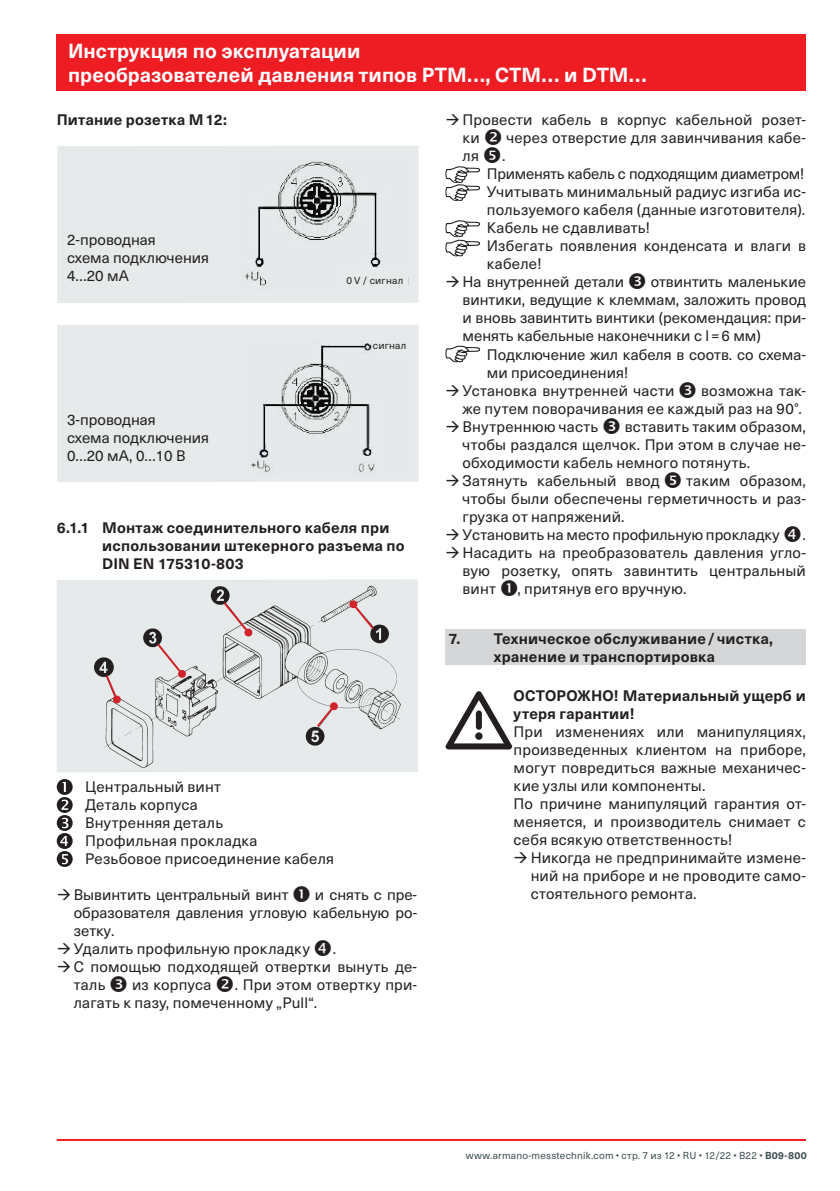
<style>
.page{position:relative;width:840px;height:1191px;background:#fff}
.page>*{position:absolute;margin:0;border:0;box-sizing:border-box;transform-origin:0 0}
.t1{font:700 20px/24px "Neue Haas Unica W1 G";letter-spacing:.005em;color:#fff}
.t2{font:15px/18px "Neue Haas Unica W1 G";letter-spacing:.01em;color:#231f20}
.t3{font:700 15px/18px "Neue Haas Unica W1 G";letter-spacing:.015em;color:#231f20}
.t4{font:15px "Neue Haas Unica W1 G";letter-spacing:-.01em;color:#231f20}
.t5{font:10px "Neue Haas Unica W1 G";letter-spacing:.02em;color:#3d4f51}
.t6{font:10px "Neue Haas Unica W1 G";letter-spacing:.02em;color:#231f20}
.s1{font-weight:700}
</style>
<div class="page">
<hr style="left:57px;top:1139px;width:748px;height:2px;background:#ee1d23">
<div style="left:57px;top:34px;width:748px;height:57px;background:#ee1d23"></div>
<div style="left:57px;top:325px;width:361px;height:157px;background:#e6eaeb"></div>
<img style="left:250px;top:340px;width:125px;height:136px">
<div style="left:57px;top:146px;width:361px;height:157px;background:#e6eaeb"></div>
<img style="left:244px;top:159px;width:165px;height:130px">
<svg style="left:445px;top:220px;width:35px;height:36px"></svg>
<svg style="left:445px;top:345px;width:35px;height:17px"></svg>
<div style="left:445px;top:630px;width:360px;height:35px;background:#d5d6d8"></div>
<svg style="left:445px;top:691px;width:67px;height:58px"></svg>
<div style="left:475px;top:732px;width:7px;height:8px;background:#231f20;border-radius:50%"></div>
<div style="left:57px;top:579px;width:361px;height:193px;background:#e6eaeb"></div>
<img style="left:81px;top:579px;width:324px;height:189px">
<svg style="left:104px;top:673px;width:17px;height:31px"></svg>
<svg style="left:155px;top:641px;width:31px;height:37px"></svg>
<svg style="left:221px;top:600px;width:32px;height:37px"></svg>
<svg style="left:349px;top:600px;width:27px;height:31px"></svg>
<svg style="left:315px;top:702px;width:23px;height:27px"></svg>
<svg style="left:57px;top:779px;width:16px;height:88px"></svg>
<div style="left:372px;top:333px;width:37px;height:24px;background:#e6eaeb"></div>
<div style="left:341px;top:268px;width:67px;height:24px;background:#e6eaeb"></div>
<svg style="left:445px;top:166px;width:36px;height:35px"></svg>
<h1 class="t1" style="left:68px;top:38px;width:580px">Инструкция по эксплуатации<br>преобразователей давления типов PTM…, CTM… и DTM…</h1>
<p class="t2" style="left:462px;top:110px;width:344px">Провести кабель в корпус кабельной розет&shy;ки</p>
<p class="t3" style="left:57px;top:110px;width:172px">Питание розетка М12:</p>
<p class="t2" style="left:506px;top:128px;width:301px">через отверстие для завинчивания кабе-</p>
<p class="t2" style="left:67px;top:230px;width:143px">2-проводная<br>схема подключения<br>4…20 мА</p>
<p class="t2" style="left:67px;top:410px;width:143px">3-проводная<br>схема подключения<br>0…20 мА, 0…10 В</p>
<p class="t6" style="left:346px;top:273px;width:58px">0 V / сигнал</p>
<p class="t6" style="left:372px;top:338px;width:35px">сигнал</p>
<p class="t3" style="left:102px;top:518px;width:304px;text-indent:-45px">6.1.1 Монтаж соединительного кабеля при использовании штекерного разъема по<br>DIN EN 175310-803</p>
<p class="t2" style="left:85px;top:777px;width:250px">Центральный винт<br>Деталь корпуса<br>Внутренняя деталь<br>Профильная прокладка<br>Резьбовое присоединение кабеля</p>
<p class="t2" style="left:74px;top:885px;width:216px">Вывинтить центральный винт</p>
<p class="t2" style="left:74px;top:885px;width:345px;text-indent:241px">и снять c пре&shy;образователя давления угловую кабельную ро&shy;зетку.<br>Удалить профильную прокладку</p>
<p class="t2" style="left:74px;top:939px;width:344px;text-indent:259px">.<br>С помощью подходящей отвертки вынуть де&shy;таль</p>
<p class="t2" style="left:74px;top:975px;width:344px;text-indent:161px">. При этом отвертку при&shy;лагать к пазу, помеченному „Pull“.</p>
<p class="t2" style="left:132px;top:975px;width:81px">из корпуса</p>
<p class="t2" style="left:462px;top:146px;width:18px">ля</p>
<p class="t2" style="left:502px;top:146px;width:5px">.</p>
<p class="t4" style="left:486px;top:162px;width:319px">Применять кабель с подходящим диаметром!</p>
<p class="t2" style="left:486px;top:182px;width:320px">Учитывать минимальный радиус изгиба ис-</p>
<p class="t2" style="left:486px;top:200px;width:319px">пользуемого кабеля (данные изготовителя).</p>
<p class="t2" style="left:486px;top:218px;width:164px">Кабель не сдавливать!</p>
<p class="t2" style="left:486px;top:236px;width:320px">Избегать появления конденсата и влаги в</p>
<p class="t2" style="left:486px;top:254px;width:56px">кабеле!</p>
<p class="t2" style="left:462px;top:272px;width:163px">На внутренней детали</p>
<p class="t2" style="left:462px;top:272px;width:344px;text-align:justify;text-indent:188px">отвинтить маленькие винтики, ведущие к клеммам, заложить провод и вновь завинтить винтики (рекомендация: при&shy;менять кабельные наконечники с l=6 мм)</p>
<p class="t2" style="left:486px;top:344px;width:320px">Подключение жил кабеля в соотв. со схема-</p>
<p class="t2" style="left:486px;top:362px;width:143px">ми присоединения!</p>
<p class="t2" style="left:462px;top:380px;width:213px">Установка внутренней части</p>
<p class="t2" style="left:462px;top:380px;width:344px;text-indent:238px">возможна так&shy;же путем поворачивания ее каждый раз на 90°.<br>Внутреннюю часть</p>
<p class="t2" style="left:462px;top:416px;width:344px;text-indent:162px">вставить таким образом, чтобы раздался щелчок. При этом в случае не&shy;обходимости кабель немного потянуть.<br>Затянуть кабельный ввод</p>
<p class="t2" style="left:462px;top:470px;width:344px;text-indent:223px">таким образом, чтобы были обеспечены герметичность и раз&shy;грузка от напряжений.<br>Установить на место профильную прокладку</p>
<p class="t2" style="left:462px;top:524px;width:345px;text-align:justify;text-indent:340px">.<br>Насадить на преобразователь давления угло&shy;вую розетку, опять завинтить центральный винт</p>
<p class="t2" style="left:517px;top:578px;width:170px">, притянув его вручную.</p>
<p class="t3" style="left:493px;top:629px;width:281px;text-indent:-45px">7. Техническое обслуживание/чистка, хранение и транспортировка</p>
<p class="t3" style="left:513px;top:685px;width:293px">ОСТОРОЖНО! Материальный ущерб и утеря гарантии!</p>
<p class="t2" style="left:513px;top:722px;width:293px">При изменениях или манипуляциях, произведенных клиентом на приборе, могут повредиться важные механичес&shy;кие узлы или компоненты.<br>По причине манипуляций гарантия от&shy;меняется, и производитель снимает с себя всякую ответственность!</p>
<p class="t2" style="left:530px;top:848px;width:276px;text-align:justify">Никогда не предпринимайте измене&shy;ний на приборе и не проводите само&shy;стоятельного ремонта.</p>
<p class="t5" style="left:465px;top:1148px;width:342px">www.armano-messtechnik.com • стр. 7 из 12 • RU • 12/22 • B22 • <span class="s1">B09-800</span></p>
</div>
